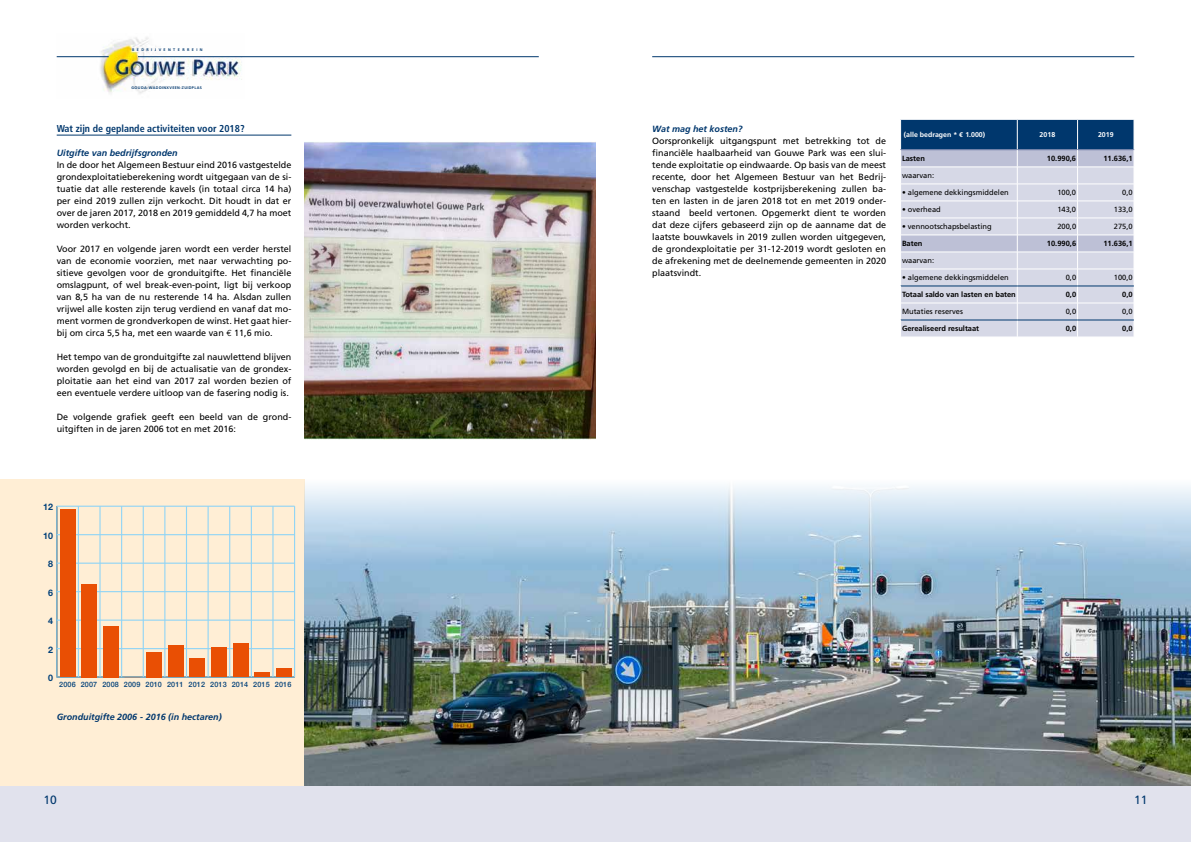
<style>
.page{position:relative;width:1191px;height:842px;background:#fff}
.page>*{position:absolute;margin:0;border:0;box-sizing:border-box;transform-origin:0 0}
.t1{font:12px "Frutiger";color:#00376d}
.t2{font:700 condensed 10px "Frutiger LT";color:#00376d}
.t3{font:9px/12px "Frutiger";color:#000;text-align:justify}
.t4{font:italic 700 9px "Frutiger";color:#00376d}
.t5{font:700 9px "Helvetica Neue LT Std";color:#004079}
.t6{font:7.5px "Frutiger";color:#000}
.t7{font:700 7.5px "Frutiger";color:#000}
.t8{font:500 7.3px "Helvetica Neue";letter-spacing:.02em;color:#004079}
.t9{font:700 7px "Frutiger";color:#fff}
.t10{font:700 3.8px "Frutiger";letter-spacing:.09em;color:#00376d}
.t11{font:700 3.8px "Frutiger";letter-spacing:.635em;color:#00376d}
.s1{font-family:"Euro Mono"}
</style>
<div class="page">
<div style="left:0;top:785px;width:595px;height:57px;background:#e1e2ed"></div>
<div style="left:595px;top:785px;width:596px;height:57px;background:#e1e2ed"></div>
<hr style="left:652px;top:56px;width:482px;height:1px;background:#00376d">
<img style="left:57px;top:37px;width:187px;height:57px">
<hr style="left:57px;top:56px;width:52px;height:1px;background:#00376d">
<hr style="left:138px;top:56px;width:401px;height:1px;background:#00376d">
<hr style="left:57px;top:135px;width:234px;height:1px;background:#00376d">
<svg style="left:900px;top:119px;width:234px;height:218px;background:#b6bfd3"></svg>
<hr style="left:900px;top:303px;width:117px;height:1px;background:#fff">
<hr style="left:1017px;top:303px;width:60px;height:1px;background:#fff">
<hr style="left:1077px;top:303px;width:57px;height:1px;background:#fff">
<div style="left:0;top:479px;width:305px;height:306px;background:#ffeed5"></div>
<hr style="left:78px;top:506px;width:1px;height:171px;background:#8fd4f6">
<hr style="left:99px;top:506px;width:2px;height:171px;background:#8fd4f6">
<hr style="left:121px;top:506px;width:1px;height:171px;background:#8fd4f6">
<hr style="left:143px;top:506px;width:1px;height:171px;background:#8fd4f6">
<hr style="left:164px;top:506px;width:1px;height:171px;background:#8fd4f6">
<hr style="left:186px;top:506px;width:1px;height:171px;background:#8fd4f6">
<hr style="left:207px;top:506px;width:2px;height:171px;background:#8fd4f6">
<hr style="left:229px;top:506px;width:1px;height:171px;background:#8fd4f6">
<hr style="left:251px;top:506px;width:1px;height:171px;background:#8fd4f6">
<hr style="left:272px;top:506px;width:1px;height:171px;background:#8fd4f6">
<hr style="left:294px;top:506px;width:1px;height:171px;background:#8fd4f6">
<hr style="left:56px;top:506px;width:1px;height:171px;background:#8fd4f6">
<hr style="left:57px;top:676px;width:237px;height:2px;background:#8fd4f6">
<hr style="left:57px;top:648px;width:237px;height:1px;background:#8fd4f6">
<hr style="left:57px;top:620px;width:237px;height:1px;background:#8fd4f6">
<hr style="left:57px;top:591px;width:237px;height:1px;background:#8fd4f6">
<hr style="left:57px;top:563px;width:237px;height:1px;background:#8fd4f6">
<hr style="left:57px;top:534px;width:237px;height:1px;background:#8fd4f6">
<hr style="left:57px;top:506px;width:237px;height:1px;background:#8fd4f6">
<div style="left:60px;top:510px;width:15px;height:167px;background:#e94f04"></div>
<div style="left:81px;top:584px;width:16px;height:93px;background:#e94f04"></div>
<div style="left:103px;top:626px;width:16px;height:51px;background:#e94f04"></div>
<div style="left:146px;top:652px;width:16px;height:25px;background:#e94f04"></div>
<div style="left:168px;top:646px;width:15px;height:31px;background:#e94f04"></div>
<div style="left:189px;top:658px;width:16px;height:19px;background:#e94f04"></div>
<div style="left:211px;top:647px;width:16px;height:30px;background:#e94f04"></div>
<div style="left:233px;top:643px;width:15px;height:34px;background:#e94f04"></div>
<div style="left:254px;top:672px;width:16px;height:5px;background:#e94f04"></div>
<div style="left:276px;top:668px;width:15px;height:9px;background:#e94f04"></div>
<img style="left:305px;top:142px;width:290px;height:297px">
<img style="left:305px;top:485px;width:886px;height:300px">
<p class="t11" style="left:132px;top:47px;width:72px">BEDRIJVENTERREIN</p>
<p class="t10" style="left:132px;top:86px;width:72px">GOUDA-WADDINXVEEN-ZUIDPLAS</p>
<p class="t2" style="left:57px;top:123px;width:189px">Wat zijn de geplande activiteiten voor 2018?</p>
<p class="t4" style="left:57px;top:148px;width:123px">Uitgifte van bedrijfsgronden</p>
<p class="t3" style="left:57px;top:159px;width:236px">In de door het Algemeen Bestuur eind 2016 vastgestelde grondexploitatieberekening wordt uitgegaan van de si&shy;tuatie dat alle resterende kavels (in totaal circa 14 ha) per eind 2019 zullen zijn verkocht. Dit houdt in dat er over de jaren 2017, 2018 en 2019 gemiddeld 4,7 ha moet worden verkocht.</p>
<p class="t3" style="left:57px;top:243px;width:236px">Voor 2017 en volgende jaren wordt een verder herstel van de economie voorzien, met naar verwachting po&shy;sitieve gevolgen voor de gronduitgifte. Het financiële omslagpunt, of wel break-even-point, ligt bij verkoop van 8,5 ha van de nu resterende 14 ha. Alsdan zullen vrijwel alle kosten zijn terug verdiend en vanaf dat mo&shy;ment vormen de grondverkopen de winst. Het gaat hier&shy;bij om circa 5,5 ha, met een waarde van <span class="s1">€</span> 11,6 mio.</p>
<p class="t3" style="left:57px;top:351px;width:236px">Het tempo van de gronduitgifte zal nauwlettend blijven worden gevolgd en bij de actualisatie van de grondex&shy;ploitatie aan het eind van 2017 zal worden bezien of een eventuele verdere uitloop van de fasering nodig is.</p>
<p class="t3" style="left:57px;top:411px;width:235px">De volgende grafiek geeft een beeld van de grond&shy;uitgiften in de jaren 2006 tot en met 2016:</p>
<p class="t5" style="left:43px;top:502px;width:11px">12</p>
<p class="t5" style="left:43px;top:530px;width:11px">10</p>
<p class="t5" style="left:48px;top:559px;width:6px">8</p>
<p class="t5" style="left:48px;top:587px;width:6px">6</p>
<p class="t5" style="left:48px;top:616px;width:6px">4</p>
<p class="t5" style="left:48px;top:644px;width:6px">2</p>
<p class="t5" style="left:48px;top:673px;width:6px">0</p>
<p class="t8" style="left:59px;top:678px;width:234px">2006 2007 2008 2009 2010 2011 2012 2013 2014 2015 2016</p>
<p class="t4" style="left:57px;top:712px;width:167px">Gronduitgifte 2006 - 2016 (in hectaren)</p>
<p class="t4" style="left:652px;top:124px;width:92px">Wat mag het kosten?</p>
<p class="t3" style="left:652px;top:135px;width:235px">Oorspronkelijk uitgangspunt met betrekking tot de financiële haalbaarheid van Gouwe Park was een slui&shy;tende exploitatie op eindwaarde. Op basis van de meest recente, door het Algemeen Bestuur van het Bedrij&shy;venschap vastgestelde kostprijsberekening zullen ba&shy;ten en lasten in de jaren 2018 tot en met 2019 onder&shy;staand beeld vertonen. Opgemerkt dient te worden dat deze cijfers gebaseerd zijn op de aanname dat de laatste bouwkavels in 2019 zullen worden uitgegeven, de grondexploitatie per 31-12-2019 wordt gesloten en de afrekening met de deelnemende gemeenten in 2020 plaatsvindt.</p>
<p class="t9" style="left:904px;top:131px;width:83px">(alle bedragen * <span class="s1">€</span> 1.000)</p>
<p class="t9" style="left:1039px;top:131px;width:17px">2018</p>
<p class="t9" style="left:1098px;top:131px;width:17px">2019</p>
<p class="t7" style="left:902px;top:154px;width:24px">Lasten</p>
<p class="t7" style="left:1047px;top:154px;width:31px">10.990,6</p>
<p class="t7" style="left:1103px;top:154px;width:31px">11.636,1</p>
<p class="t6" style="left:902px;top:171px;width:34px">waarvan:</p>
<p class="t6" style="left:902px;top:188px;width:108px">• algemene dekkingsmiddelen</p>
<p class="t6" style="left:1057px;top:188px;width:20px">100,0</p>
<p class="t6" style="left:1122px;top:188px;width:12px">0,0</p>
<p class="t6" style="left:902px;top:205px;width:40px">• overhead</p>
<p class="t6" style="left:1057px;top:205px;width:20px">143,0</p>
<p class="t6" style="left:1113px;top:205px;width:20px">133,0</p>
<p class="t6" style="left:902px;top:222px;width:91px">• vennootschapsbelasting</p>
<p class="t6" style="left:1057px;top:222px;width:20px">200,0</p>
<p class="t6" style="left:1113px;top:222px;width:20px">275,0</p>
<p class="t7" style="left:902px;top:239px;width:22px">Baten</p>
<p class="t7" style="left:1047px;top:239px;width:31px">10.990,6</p>
<p class="t7" style="left:1103px;top:239px;width:31px">11.636,1</p>
<p class="t6" style="left:902px;top:256px;width:34px">waarvan:</p>
<p class="t6" style="left:902px;top:273px;width:108px">• algemene dekkingsmiddelen</p>
<p class="t6" style="left:1065px;top:273px;width:12px">0,0</p>
<p class="t6" style="left:1113px;top:273px;width:20px">100,0</p>
<p class="t7" style="left:902px;top:290px;width:115px">Totaal saldo van lasten en baten</p>
<p class="t7" style="left:1065px;top:290px;width:12px">0,0</p>
<p class="t7" style="left:1122px;top:290px;width:12px">0,0</p>
<p class="t6" style="left:902px;top:307px;width:62px">Mutaties reserves</p>
<p class="t6" style="left:1065px;top:307px;width:12px">0,0</p>
<p class="t6" style="left:1122px;top:307px;width:12px">0,0</p>
<p class="t7" style="left:902px;top:324px;width:79px">Gerealiseerd resultaat</p>
<p class="t7" style="left:1065px;top:324px;width:12px">0,0</p>
<p class="t7" style="left:1122px;top:324px;width:12px">0,0</p>
<h1 class="t1" style="left:43px;top:793px;width:15px">10</h1>
<h1 class="t1" style="left:1134px;top:793px;width:15px">11</h1>
</div>
